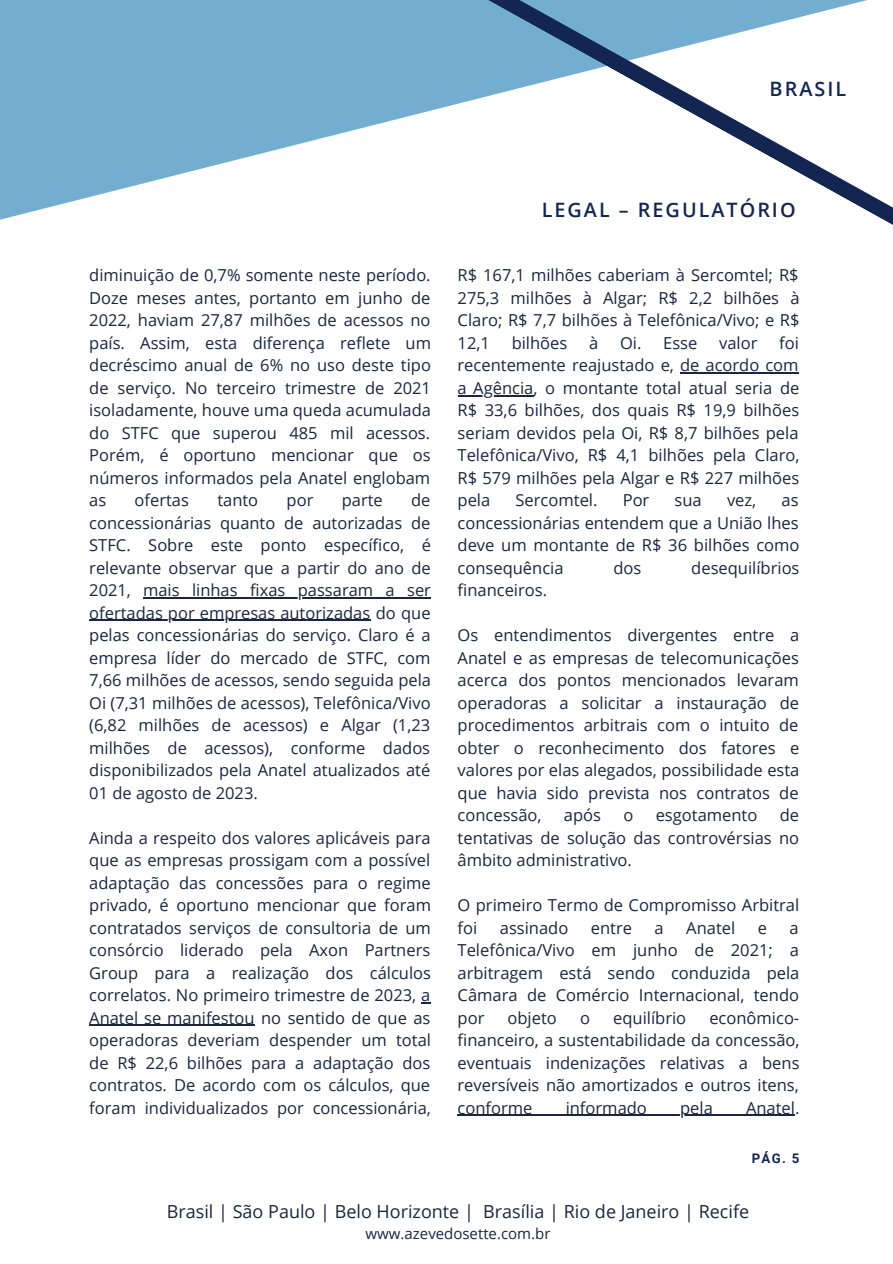
<style>
.page{position:relative;width:893px;height:1264px;background:#fff}
.page>*{position:absolute;margin:0;border:0;box-sizing:border-box;transform-origin:0 0}
.t1{font:600 19.8px "Open Sans";letter-spacing:.1em;color:#132652}
.t2{font:18px "Open Sans";color:#192640}
.t3{font:16.5px/22.5px "Open Sans";color:#192640;text-align:justify}
.t4{font:15px "Open Sans";color:#192640}
.t5{font:700 13.2px "Roboto";color:#132652}
</style>
<div class="page">
<svg style="left:0;top:0;width:458px;height:220px;fill:#73aed0"></svg>
<hr style="left:143px;top:597px;width:288px;height:1px;background:#192640">
<hr style="left:89px;top:620px;width:281px;height:1px;background:#192640">
<hr style="left:89px;top:1024px;width:165px;height:1px;background:#192640">
<hr style="left:680px;top:372px;width:118px;height:1px;background:#192640">
<hr style="left:457px;top:395px;width:76px;height:1px;background:#192640">
<hr style="left:457px;top:1114px;width:338px;height:1px;background:#192640">
<svg style="left:458px;top:0;width:434px;height:225px"></svg>
<p class="t1" style="left:769px;top:75px;width:78px">BRASIL</p>
<p class="t3" style="left:89px;top:264px;width:343px">diminuição de 0,7% somente neste período.<br>Doze meses antes, portanto em junho de 2022, haviam 27,87 milhões de acessos no país. Assim, esta diferença reflete um decréscimo anual de 6% no uso deste tipo de serviço. No terceiro trimestre de 2021 isoladamente, houve uma queda acumulada do STFC que superou 485 mil acessos.<br>Porém, é oportuno mencionar que os números informados pela Anatel englobam as</p>
<p class="t3" style="left:135px;top:488px;width:56px">ofertas</p>
<p class="t3" style="left:217px;top:488px;width:42px">tanto</p>
<p class="t3" style="left:286px;top:488px;width:28px">por</p>
<p class="t3" style="left:342px;top:488px;width:43px">parte</p>
<p class="t3" style="left:89px;top:488px;width:343px;text-indent:322px">de concessionárias quanto de autorizadas de STFC. Sobre este ponto específico, é relevante observar que a partir do ano de 2021, mais linhas fixas passaram a ser ofertadas por empresas autorizadas do que pelas concessionárias do serviço. Claro é a empresa líder do mercado de STFC, com 7,66 milhões de acessos, sendo seguida pela Oi (7,31 milhões de acessos), Telefônica/Vivo (6,82 milhões de acessos) e Algar (1,23 milhões de acessos), conforme dados disponibilizados pela Anatel atualizados até 01 de agosto de 2023.</p>
<p class="t3" style="left:89px;top:826px;width:343px">Ainda a respeito dos valores aplicáveis para que as empresas prossigam com a possível adaptação das concessões para o regime privado, é oportuno mencionar que foram contratados serviços de consultoria de um consórcio liderado pela Axon Partners Group para a realização dos cálculos correlatos. No primeiro trimestre de 2023, a Anatel se manifestou no sentido de que as operadoras deveriam despender um total de R$ 22,6 bilhões para a adaptação dos contratos. De acordo com os cálculos, que foram individualizados por concessionária,</p>
<p class="t1" style="left:541px;top:196px;width:255px">LEGAL – REGULATÓRIO</p>
<p class="t3" style="left:457px;top:264px;width:343px">R$ 167,1 milhões caberiam à Sercomtel; R$ 275,3 milhões à Algar; R$ 2,2 bilhões à Claro; R$ 7,7 bilhões à Telefônica/Vivo; e R$ 12,1</p>
<p class="t3" style="left:511px;top:331px;width:57px">bilhões</p>
<p class="t3" style="left:589px;top:331px;width:11px">à</p>
<p class="t3" style="left:620px;top:331px;width:79px">Oi. Esse</p>
<p class="t3" style="left:719px;top:331px;width:40px">valor</p>
<p class="t3" style="left:457px;top:331px;width:343px;text-indent:321px">foi recentemente reajustado e, de acordo com a Agência, o montante total atual seria de R$ 33,6 bilhões, dos quais R$ 19,9 bilhões seriam devidos pela Oi, R$ 8,7 bilhões pela Telefônica/Vivo, R$ 4,1 bilhões pela Claro, R$ 579 milhões pela Algar e R$ 227 milhões pela</p>
<p class="t3" style="left:515px;top:488px;width:83px">Sercomtel.</p>
<p class="t3" style="left:622px;top:488px;width:28px">Por</p>
<p class="t3" style="left:674px;top:488px;width:29px">sua</p>
<p class="t3" style="left:727px;top:488px;width:31px">vez,</p>
<p class="t3" style="left:457px;top:488px;width:343px;text-indent:324px">as concessionárias entendem que a União lhes deve um montante de R$ 36 bilhões como consequência</p>
<p class="t3" style="left:613px;top:556px;width:29px">dos</p>
<p class="t3" style="left:691px;top:556px;width:110px">desequilíbrios</p>
<p class="t3" style="left:457px;top:578px;width:91px">financeiros.</p>
<p class="t3" style="left:457px;top:623px;width:343px">Os entendimentos divergentes entre a Anatel e as empresas de telecomunicações acerca dos pontos mencionados levaram operadoras a solicitar a instauração de procedimentos arbitrais com o intuito de obter o reconhecimento dos fatores e valores por elas alegados, possibilidade esta que havia sido prevista nos contratos de concessão,</p>
<p class="t3" style="left:564px;top:803px;width:39px">após</p>
<p class="t3" style="left:623px;top:803px;width:11px">o</p>
<p class="t3" style="left:655px;top:803px;width:103px">esgotamento</p>
<p class="t3" style="left:457px;top:803px;width:343px;text-indent:322px">de tentativas de solução das controvérsias no âmbito administrativo.</p>
<p class="t3" style="left:457px;top:893px;width:343px">O primeiro Termo de Compromisso Arbitral foi</p>
<p class="t3" style="left:500px;top:916px;width:70px">assinado</p>
<p class="t3" style="left:590px;top:916px;width:43px">entre</p>
<p class="t3" style="left:654px;top:916px;width:11px">a</p>
<p class="t3" style="left:686px;top:916px;width:51px">Anatel</p>
<p class="t3" style="left:757px;top:916px;width:11px">e</p>
<p class="t3" style="left:457px;top:916px;width:343px;text-indent:332px">a Telefônica/Vivo em junho de 2021; a arbitragem está sendo conduzida pela Câmara de Comércio Internacional, tendo por</p>
<p class="t3" style="left:457px;top:1005px;width:343px;text-indent:252px">econômico&shy;financeiro, a sustentabilidade da concessão, eventuais indenizações relativas a bens reversíveis não amortizados e outros itens, conforme</p>
<p class="t3" style="left:507px;top:1005px;width:51px">objeto</p>
<p class="t3" style="left:580px;top:1005px;width:11px">o</p>
<p class="t3" style="left:613px;top:1005px;width:75px">equilíbrio</p>
<p class="t3" style="left:565px;top:1095px;width:83px">informado</p>
<p class="t3" style="left:680px;top:1095px;width:34px">pela</p>
<p class="t3" style="left:746px;top:1095px;width:55px">Anatel.</p>
<p class="t5" style="left:751px;top:1150px;width:49px">PÁG. 5</p>
<p class="t2" style="left:167px;top:1198px;width:584px">Brasil | São Paulo | Belo Horizonte | Brasília | Rio de Janeiro | Recife</p>
<p class="t4" style="left:365px;top:1222px;width:186px">www.azevedosette.com.br</p>
</div>
